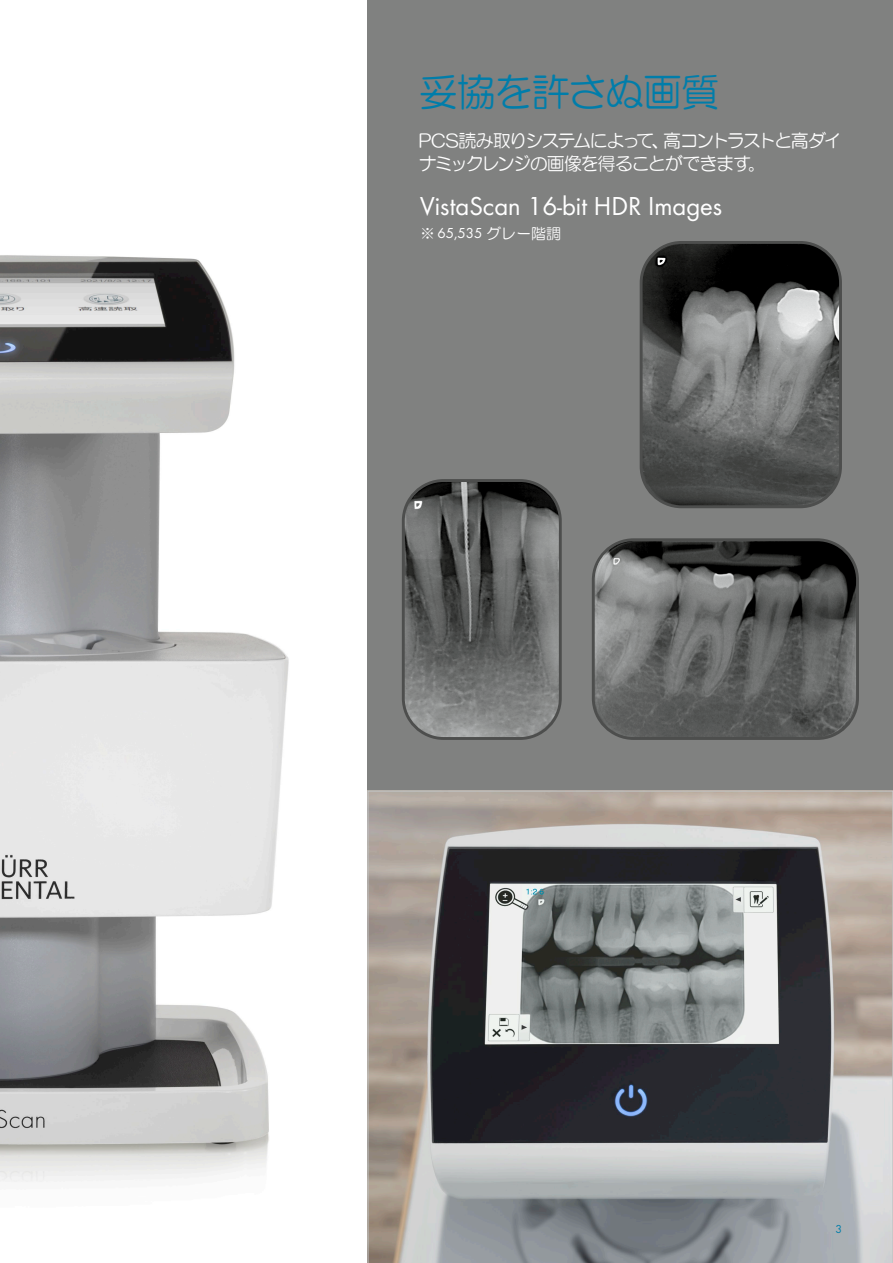
<style>
.page{position:relative;width:893px;height:1263px;background:#fff}
.page>*{position:absolute;margin:0;border:0;box-sizing:border-box;transform-origin:0 0}
.t1{font:39px "HG Maru Gothic MPRO";letter-spacing:-.04em;color:#007daa}
.t2{font:27px "Futura TOT Boo";color:#fff}
.t3{font:18px/23.4px "HG Maru Gothic MPRO";letter-spacing:-.09em;color:#fff}
.t4{font:15px "Futura TOT Boo";color:#fff}
.t5{font:12px "Futura TOT Boo";color:#007daa}
.s1{font-family:"Koz Min Pr 6 N"}
.s2{font-family:"HG Maru Gothic MPRO"}
</style>
<div class="page">
<div style="left:368px;top:0;width:525px;height:1263px;background:#808180"></div>
<img style="left:406px;top:483px;width:152px;height:253px">
<div style="left:402px;top:479px;width:160px;height:261px;border:3px solid #4d4e4d;border-radius:40px"></div>
<img style="left:643px;top:245px;width:195px;height:259px">
<div style="left:640px;top:241px;width:202px;height:267px;border:3px solid #4d4e4d;border-radius:40px"></div>
<img style="left:596px;top:542px;width:259px;height:194px">
<div style="left:592px;top:538px;width:267px;height:202px;border:3px solid #4d4e4d;border-radius:40px"></div>
<img style="left:0;top:255px;width:289px;height:927px">
<svg style="left:368px;top:791px;width:525px;height:472px;background:#848382"></svg>
<h1 class="t1" style="left:419px;top:73px;width:302px">妥協を許さぬ画質</h1>
<p class="t3" style="left:419px;top:128px;width:425px">PCS読み取りシステムによって、高コントラストと高ダイナミックレンジの画像を得ることができます。</p>
<h2 class="t2" style="left:420px;top:190px;width:304px">VistaScan 16-bit HDR Images</h2>
<p class="t4" style="left:420px;top:224px;width:142px"><span class="s1">※</span>65,535 <span class="s2">グレー階調</span></p>
<p class="t5" style="left:835px;top:1222px;width:8px">3</p>
</div>
